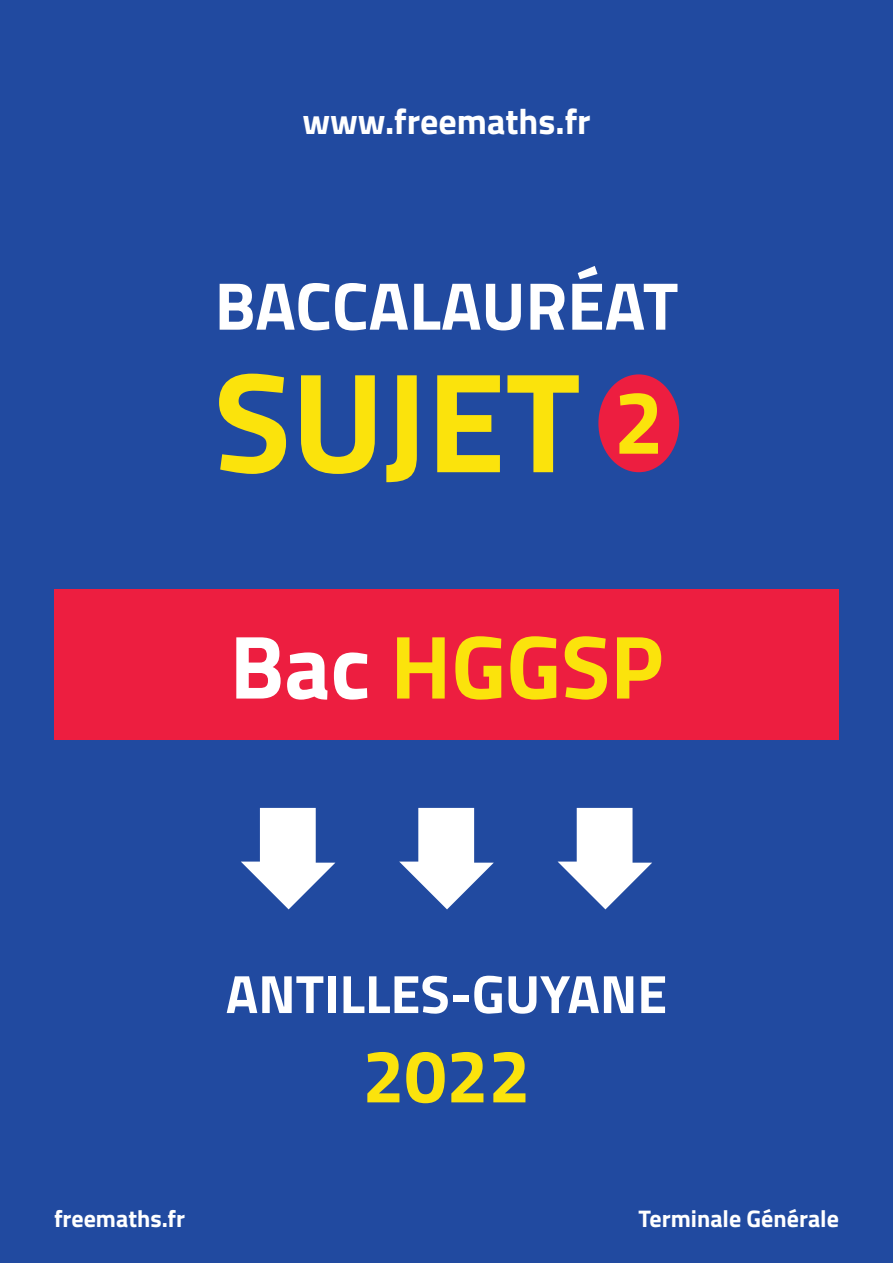
<style>
.page{position:relative;width:893px;height:1263px;background:#214aa0}
.page>*{position:absolute;margin:0;border:0;box-sizing:border-box;transform-origin:0 0}
.t1{font:700 142.5px "Titillium";color:#fbe30c}
.t2{font:700 90px "Titillium";color:#fbe30c}
.t3{font:700 75px "Titillium";color:#fbe30c}
.t4{font:700 67.5px "Titillium";color:#fff}
.t5{font:700 54px "Titillium";color:#fff}
.t6{font:700 36px "Titillium";color:#fff}
.t7{font:700 24px "Titillium";color:#fff}
.s1{font-size:90px}
.s2{color:#fff}
</style>
<div class="page">
<div style="left:598px;top:374px;width:81px;height:98px;background:#ed1e40;border-radius:50%"></div>
<svg style="left:241px;top:808px;width:94px;height:101px"></svg>
<svg style="left:399px;top:808px;width:95px;height:101px"></svg>
<svg style="left:558px;top:808px;width:94px;height:101px"></svg>
<div style="left:54px;top:589px;width:785px;height:151px;background:#ed1e40"></div>
<h3 class="t6" style="left:302px;top:94px;width:290px">www.freemaths.fr</h3>
<h3 class="t4" style="left:215px;top:254px;width:465px">BACCALAURÉAT</h3>
<h1 class="t1" style="left:214px;top:313px;width:452px">SUJET <span class="s1">2</span></h1>
<h2 class="t2" style="left:230px;top:598px;width:435px"><span class="s2">Bac</span> HGGSP</h2>
<p class="t5" style="left:226px;top:953px;width:443px">ANTILLES-GUYANE</p>
<h3 class="t3" style="left:362px;top:1019px;width:169px">2022</h3>
<p class="t7" style="left:54px;top:1200px;width:133px">freemaths.fr</p>
<p class="t7" style="left:639px;top:1200px;width:202px">Terminale Générale</p>
</div>
